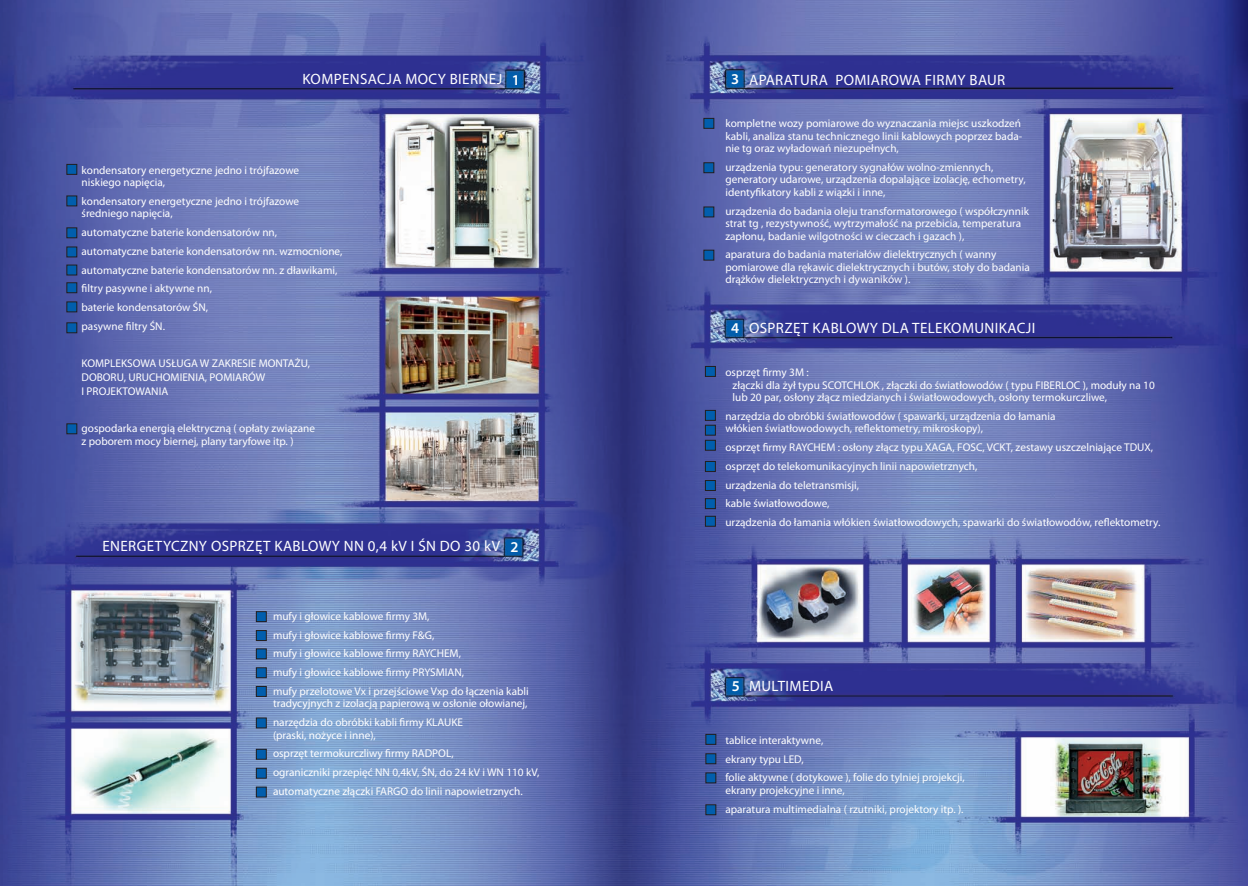
<style>
.page{position:relative;width:1248px;height:886px;background:#fff}
.page>*{position:absolute;margin:0;border:0;box-sizing:border-box;transform-origin:0 0}
.t1{font:15px "Myriad Pro";letter-spacing:.025em;color:#fff}
.t2{font:600 15px "Myriad Pro";color:#fff}
.t3{font:11.25px/18.8px "Myriad Pro";color:#fff}
.s1{font-weight:600}
</style>
<div class="page">
<img style="left:0;top:0;width:1247px;height:886px">
<div style="left:705px;top:734px;width:10px;height:10px;background:#015ead"></div>
<div style="left:705px;top:734px;width:11px;height:11px;border:1px solid #231f20"></div>
<div style="left:705px;top:754px;width:10px;height:10px;background:#015ead"></div>
<div style="left:705px;top:753px;width:11px;height:11px;border:1px solid #231f20"></div>
<div style="left:705px;top:773px;width:10px;height:10px;background:#015ead"></div>
<div style="left:705px;top:772px;width:11px;height:11px;border:1px solid #231f20"></div>
<div style="left:705px;top:805px;width:10px;height:10px;background:#015ead"></div>
<div style="left:705px;top:804px;width:11px;height:11px;border:1px solid #231f20"></div>
<div style="left:705px;top:366px;width:10px;height:10px;background:#015ead"></div>
<div style="left:705px;top:366px;width:10px;height:11px;border:1px solid #231f20"></div>
<div style="left:705px;top:410px;width:10px;height:10px;background:#015ead"></div>
<div style="left:705px;top:410px;width:10px;height:11px;border:1px solid #231f20"></div>
<div style="left:705px;top:440px;width:10px;height:10px;background:#015ead"></div>
<div style="left:705px;top:440px;width:10px;height:10px;border:1px solid #231f20"></div>
<div style="left:705px;top:425px;width:10px;height:10px;background:#015ead"></div>
<div style="left:705px;top:425px;width:10px;height:10px;border:1px solid #231f20"></div>
<div style="left:705px;top:461px;width:10px;height:10px;background:#015ead"></div>
<div style="left:705px;top:461px;width:10px;height:11px;border:1px solid #231f20"></div>
<div style="left:705px;top:480px;width:10px;height:10px;background:#015ead"></div>
<div style="left:705px;top:480px;width:10px;height:11px;border:1px solid #231f20"></div>
<div style="left:705px;top:499px;width:10px;height:10px;background:#015ead"></div>
<div style="left:705px;top:498px;width:10px;height:11px;border:1px solid #231f20"></div>
<div style="left:705px;top:516px;width:10px;height:10px;background:#015ead"></div>
<div style="left:705px;top:516px;width:10px;height:10px;border:1px solid #231f20"></div>
<div style="left:703px;top:118px;width:10px;height:10px;background:#015ead"></div>
<div style="left:703px;top:118px;width:11px;height:11px;border:1px solid #231f20"></div>
<div style="left:703px;top:163px;width:10px;height:10px;background:#015ead"></div>
<div style="left:703px;top:162px;width:11px;height:11px;border:1px solid #231f20"></div>
<div style="left:703px;top:207px;width:10px;height:10px;background:#015ead"></div>
<div style="left:703px;top:207px;width:11px;height:10px;border:1px solid #231f20"></div>
<div style="left:703px;top:250px;width:10px;height:10px;background:#015ead"></div>
<div style="left:703px;top:250px;width:11px;height:10px;border:1px solid #231f20"></div>
<div style="left:256px;top:612px;width:10px;height:10px;background:#015ead"></div>
<div style="left:256px;top:611px;width:10px;height:11px;border:1px solid #231f20"></div>
<div style="left:256px;top:630px;width:10px;height:10px;background:#015ead"></div>
<div style="left:256px;top:630px;width:10px;height:11px;border:1px solid #231f20"></div>
<div style="left:256px;top:649px;width:10px;height:10px;background:#015ead"></div>
<div style="left:256px;top:648px;width:10px;height:11px;border:1px solid #231f20"></div>
<div style="left:256px;top:668px;width:10px;height:10px;background:#015ead"></div>
<div style="left:256px;top:667px;width:10px;height:11px;border:1px solid #231f20"></div>
<div style="left:256px;top:686px;width:10px;height:10px;background:#015ead"></div>
<div style="left:256px;top:686px;width:10px;height:11px;border:1px solid #231f20"></div>
<div style="left:256px;top:718px;width:10px;height:10px;background:#015ead"></div>
<div style="left:256px;top:718px;width:10px;height:10px;border:1px solid #231f20"></div>
<div style="left:256px;top:749px;width:10px;height:10px;background:#015ead"></div>
<div style="left:256px;top:749px;width:10px;height:10px;border:1px solid #231f20"></div>
<div style="left:256px;top:768px;width:10px;height:10px;background:#015ead"></div>
<div style="left:256px;top:768px;width:10px;height:10px;border:1px solid #231f20"></div>
<div style="left:256px;top:787px;width:10px;height:10px;background:#015ead"></div>
<div style="left:256px;top:787px;width:10px;height:10px;border:1px solid #231f20"></div>
<div style="left:67px;top:164px;width:10px;height:10px;background:#015ead"></div>
<div style="left:67px;top:164px;width:10px;height:11px;border:1px solid #231f20"></div>
<div style="left:67px;top:196px;width:10px;height:10px;background:#015ead"></div>
<div style="left:67px;top:196px;width:10px;height:10px;border:1px solid #231f20"></div>
<div style="left:67px;top:228px;width:10px;height:10px;background:#015ead"></div>
<div style="left:67px;top:227px;width:10px;height:11px;border:1px solid #231f20"></div>
<div style="left:67px;top:247px;width:10px;height:10px;background:#015ead"></div>
<div style="left:67px;top:247px;width:10px;height:10px;border:1px solid #231f20"></div>
<div style="left:67px;top:265px;width:10px;height:10px;background:#015ead"></div>
<div style="left:67px;top:265px;width:10px;height:10px;border:1px solid #231f20"></div>
<div style="left:67px;top:283px;width:10px;height:10px;background:#015ead"></div>
<div style="left:67px;top:282px;width:10px;height:11px;border:1px solid #231f20"></div>
<div style="left:67px;top:302px;width:10px;height:10px;background:#015ead"></div>
<div style="left:67px;top:302px;width:10px;height:10px;border:1px solid #231f20"></div>
<div style="left:67px;top:323px;width:10px;height:10px;background:#015ead"></div>
<div style="left:67px;top:322px;width:10px;height:11px;border:1px solid #231f20"></div>
<div style="left:67px;top:424px;width:10px;height:10px;background:#015ead"></div>
<div style="left:67px;top:423px;width:10px;height:11px;border:1px solid #231f20"></div>
<h1 class="t1" style="left:302px;top:70px;width:219px">KOMPENSACJA MOCY BIERNEJ <span class="s1">1</span></h1>
<p class="t3" style="left:81px;top:163px;width:219px;line-height:12.5px">kondensatory energetyczne jedno i trójfazowe niskiego napięcia,</p>
<p class="t3" style="left:81px;top:195px;width:219px;line-height:12.5px">kondensatory energetyczne jedno i trójfazowe średniego napięcia,</p>
<p class="t3" style="left:81px;top:223px;width:262px">automatyczne baterie kondensatorów nn, automatyczne baterie kondensatorów nn. wzmocnione, automatyczne baterie kondensatorów nn. z dławikami, filtry pasywne i aktywne nn,<br>baterie kondensatorów ŚN,<br>pasywne filtry ŚN.</p>
<p class="t3" style="left:81px;top:357px;width:230px;line-height:13.8px">KOMPLEKSOWA USŁUGA W ZAKRESIE MONTAŻU,<br>DOBORU, URUCHOMIENIA, POMIARÓW<br>I PROJEKTOWANIA</p>
<p class="t3" style="left:81px;top:422px;width:235px;line-height:12.5px">gospodarka energią elektryczną ( opłaty związane z poborem mocy biernej, plany taryfowe itp. )</p>
<h1 class="t1" style="left:102px;top:537px;width:399px">ENERGETYCZNY OSPRZĘT KABLOWY NN 0,4 kV I ŚN DO 30 kV</h1>
<h1 class="t2" style="left:510px;top:537px;width:10px">2</h1>
<p class="t3" style="left:273px;top:606px;width:257px">mufy i głowice kablowe firmy 3M,<br>mufy i głowice kablowe firmy F&amp;G,<br>mufy i głowice kablowe firmy RAYCHEM,<br>mufy i głowice kablowe firmy PRYSMIAN,<br>mufy przelotowe Vx i przejściowe Vxp do łączenia kabli</p>
<p class="t3" style="left:273px;top:694px;width:256px">tradycyjnych z izolacją papierową w osłonie ołowianej, narzędzia do obróbki kabli firmy KLAUKE</p>
<p class="t3" style="left:273px;top:725px;width:268px">(praski, nożyce i inne),<br>osprzęt termokurczliwy firmy RADPOL,<br>ograniczniki przepięć NN 0,4kV, ŚN, do 24 kV i WN 110 kV, automatyczne złączki FARGO do linii napowietrznych.</p>
<h1 class="t2" style="left:731px;top:70px;width:10px">3</h1>
<h1 class="t1" style="left:749px;top:70px;width:258px">APARATURA POMIAROWA FIRMY BAUR</h1>
<p class="t3" style="left:725px;top:117px;width:298px;line-height:12.5px;text-align:justify">kompletne wozy pomiarowe do wyznaczania miejsc uszkodzeń kabli, analiza stanu technicznego linii kablowych poprzez bada&shy;nie tg oraz wyładowań niezupełnych,</p>
<p class="t3" style="left:725px;top:161px;width:302px;line-height:12.5px">urządzenia typu: generatory sygnałów wolno-zmiennych, generatory udarowe, urządzenia dopalające izolację, echometry, identyfikatory kabli z wiązki i inne,</p>
<p class="t3" style="left:725px;top:204px;width:305px;line-height:12.5px">urządzenia do badania oleju transformatorowego ( współczynnik strat tg , rezystywność, wytrzymałość na przebicia, temperatura zapłonu, badanie wilgotności w cieczach i gazach ),</p>
<p class="t3" style="left:725px;top:248px;width:306px;line-height:12.5px">aparatura do badania materiałów dielektrycznych ( wanny pomiarowe dla rękawic dielektrycznych i butów, stoły do badania drążków dielektrycznych i dywaników ).</p>
<h1 class="t2" style="left:731px;top:319px;width:10px">4</h1>
<h1 class="t1" style="left:749px;top:319px;width:288px">OSPRZĘT KABLOWY DLA TELEKOMUNIKACJI</h1>
<p class="t3" style="left:732px;top:366px;width:424px;line-height:12.5px;text-indent:-7px">osprzęt firmy 3M :<br>złączki dla żył typu SCOTCHLOK , złączki do światłowodów ( typu FIBERLOC ), moduły na 10 lub 20 par, osłony złącz miedzianych i światłowodowych, osłony termokurczliwe,</p>
<p class="t3" style="left:725px;top:410px;width:332px;line-height:12.5px">narzędzia do obróbki światłowodów ( spawarki, urządzenia do łamania włókien światłowodowych, reflektometry, mikroskopy),</p>
<p class="t3" style="left:725px;top:438px;width:436px">osprzęt firmy RAYCHEM : osłony złącz typu XAGA, FOSC, VCKT, zestawy uszczelniające TDUX, osprzęt do telekomunikacyjnych linii napowietrznych,<br>urządzenia do teletransmisji,<br>kable światłowodowe,<br>urządzenia do łamania włókien światłowodowych, spawarki do światłowodów, reflektometry.</p>
<h1 class="t1" style="left:731px;top:677px;width:103px"><span class="s1">5</span> MULTIMEDIA</h1>
<p class="t3" style="left:725px;top:730px;width:241px">tablice interaktywne,<br>ekrany typu LED,<br>folie aktywne ( dotykowe ), folie do tylniej projekcji,</p>
<p class="t3" style="left:725px;top:780px;width:240px">ekrany projekcyjne i inne,<br>aparatura multimedialna ( rzutniki, projektory itp. ).</p>
</div>
